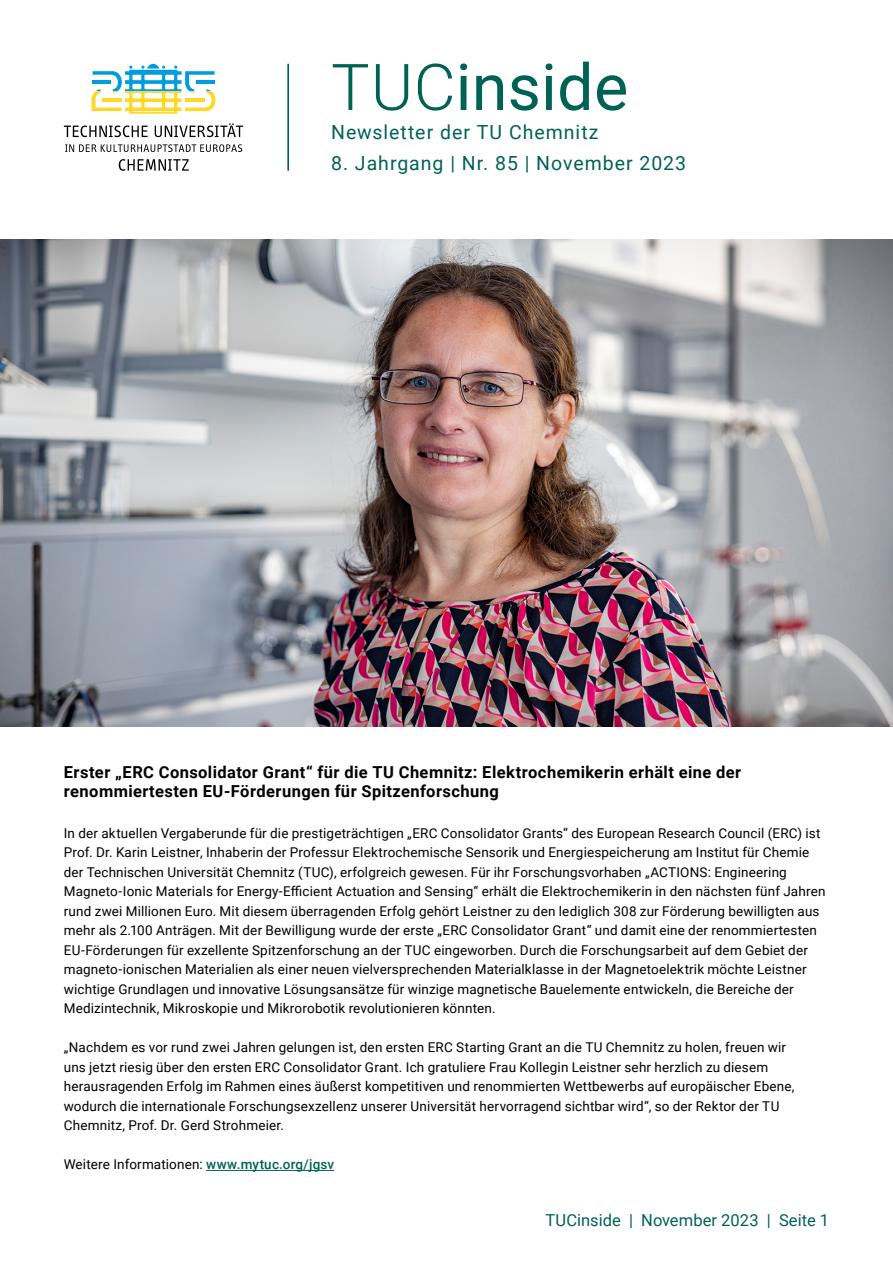
<style>
.page{position:relative;width:893px;height:1263px;background:#fff}
.page>*{position:absolute;margin:0;border:0;box-sizing:border-box;transform-origin:0 0}
.t1{font:64.5px "Roboto";letter-spacing:.005em;color:#006254}
.t2{font:19.5px "Roboto";letter-spacing:.05em;color:#006254}
.t3{font:700 16.5px/19.5px "Roboto";letter-spacing:.025em;color:#000}
.t4{font:16.5px "Roboto";letter-spacing:.005em;color:#006254}
.Fließtext_deutsch{font:13.5px/19.5px "Roboto";letter-spacing:.01em;color:#000}
.s1{font-weight:300}
.s2{font-weight:500;color:#006254}
</style>
<div class="page">
<hr style="left:287px;top:64px;width:2px;height:107px;background:#006254">
<svg style="left:155px;top:123px;width:88px;height:14px"></svg>
<svg style="left:64px;top:125px;width:84px;height:12px"></svg>
<svg style="left:119px;top:159px;width:70px;height:12px"></svg>
<svg style="left:65px;top:144px;width:177px;height:8px"></svg>
<svg style="left:91px;top:64px;width:124px;height:50px"></svg>
<hr style="left:206px;top:1170px;width:128px;height:1px;background:#006254">
<img style="left:0;top:239px;width:893px;height:488px">
<h1 class="t1" style="left:331px;top:42px;width:299px"><span class="s1">TUC</span>inside</h1>
<h2 class="t2" style="left:331px;top:118px;width:269px">Newsletter der TU Chemnitz</h2>
<p class="t2" style="left:331px;top:150px;width:356px">8. Jahrgang | Nr. 85 | November 2023</p>
<h1 class="t3" style="left:64px;top:762px;width:679px">Erster „ERC Consolidator Grant“ für die TU Chemnitz: Elektrochemikerin erhält eine der renommiertesten EU-Förderungen für Spitzenforschung</h1>
<p class="Fließtext_deutsch" style="left:64px;top:823px;width:763px">In der aktuellen Vergaberunde für die prestigeträchtigen „ERC Consolidator Grants“ des European Research Council (ERC) ist Prof. Dr. Karin Leistner, Inhaberin der Professur Elektrochemische Sensorik und Energiespeicherung am Institut für Chemie der Technischen Universität Chemnitz (TUC), erfolgreich gewesen. Für ihr Forschungsvorhaben „ACTIONS: Engineering Magneto-Ionic Materials for Energy-Efficient Actuation and Sensing“ erhält die Elektrochemikerin in den nächsten fünf Jahren rund zwei Millionen Euro. Mit diesem überragenden Erfolg gehört Leistner zu den lediglich 308 zur Förderung bewilligten aus mehr als 2.100 Anträgen. Mit der Bewilligung wurde der erste „ERC Consolidator Grant“ und damit eine der renommiertesten EU-Förderungen für exzellente Spitzenforschung an der TUC eingeworben. Durch die Forschungsarbeit auf dem Gebiet der magneto-ionischen Materialien als einer neuen vielversprechenden Materialklasse in der Magnetoelektrik möchte Leistner wichtige Grundlagen und innovative Lösungsansätze für winzige magnetische Bauelemente entwickeln, die Bereiche der Medizintechnik, Mikroskopie und Mikrorobotik revolutionieren könnten.</p>
<p class="Fließtext_deutsch" style="left:64px;top:1037px;width:732px">„Nachdem es vor rund zwei Jahren gelungen ist, den ersten ERC Starting Grant an die TU Chemnitz zu holen, freuen wir uns jetzt riesig über den ersten ERC Consolidator Grant. Ich gratuliere Frau Kollegin Leistner sehr herzlich zu diesem herausragenden Erfolg im Rahmen eines äußerst kompetitiven und renommierten Wettbewerbs auf europäischer Ebene, wodurch die internationale Forschungsexzellenz unserer Universität hervorragend sichtbar wird“, so der Rektor der TU Chemnitz, Prof. Dr. Gerd Strohmeier.</p>
<p class="Fließtext_deutsch" style="left:64px;top:1154px;width:272px">Weitere Informationen: <span class="s2">www.mytuc.org/jgsv</span></p>
<p class="t4" style="left:545px;top:1209px;width:285px">TUCinside | November 2023 | Seite 1</p>
</div>
